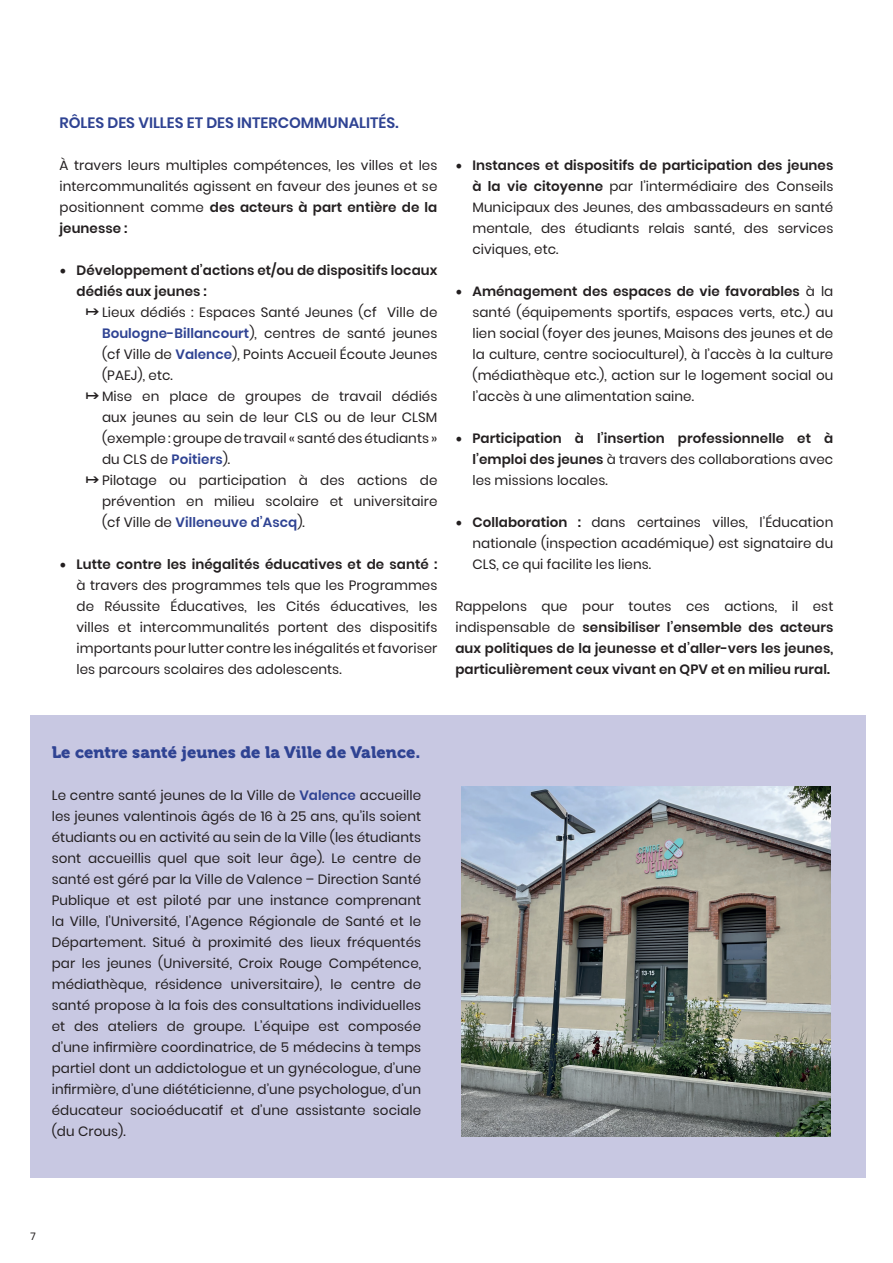
<style>
.page{position:relative;width:893px;height:1263px;background:#fff}
.page>*{position:absolute;margin:0;border:0;box-sizing:border-box;transform-origin:0 0}
.t1{font:16.5px "Museo 900";letter-spacing:.005em;color:#2f4393}
.t2{font:600 15px "Poppins";color:#2f4393}
.t3{font:13.5px/21px "Poppins";letter-spacing:.005em;color:#231f20;text-align:justify}
.t4{font:600 13.5px/21px "Poppins";letter-spacing:.005em;color:#231f20;text-align:justify}
.t5{font:600 13.5px "Poppins";letter-spacing:.005em;color:#2f4393}
.t6{font:10.5px "Poppins";color:#231f20}
.s1{font-weight:600}
.s2{font-family:"Minion Pro";font-weight:400;font-size:18px}
.s3{font-weight:600;color:#2f4393}
.s4{font-weight:400;color:#231f20}
.s5{font-family:"Minion Pro";font-size:18px}
.s6{font-weight:400}
</style>
<div class="page">
<div style="left:30px;top:715px;width:835px;height:463px;background:#c8c8e2"></div>
<img style="left:462px;top:786px;width:368px;height:350px">
<p class="t2" style="left:60px;top:114px;width:340px">RÔLES DES VILLES ET DES INTERCOMMUNALITÉS.</p>
<p class="t3" style="left:60px;top:154px;width:379px">À travers leurs multiples compétences, les villes et les intercommunalités agissent en faveur des jeunes et se positionnent comme <span class="s1">des acteurs à part entière de la jeunesse :</span></p>
<p class="t4" style="left:77px;top:259px;width:362px;text-indent:-17px"><span class="s2">•</span> Développement d’actions et/ou de dispositifs locaux dédiés aux jeunes :</p>
<p class="t3" style="left:85px;top:301px;width:354px">↦Lieux dédiés : Espaces Santé Jeunes (cf Ville de</p>
<p class="t3" style="left:102px;top:322px;width:337px"><span class="s3">Boulogne-Billancourt</span>), centres de santé jeunes</p>
<p class="t3" style="left:102px;top:343px;width:337px">(cf Ville de <span class="s3">Valence</span>), Points Accueil Écoute Jeunes</p>
<p class="t3" style="left:102px;top:364px;width:72px">(PAEJ), etc.</p>
<p class="t3" style="left:85px;top:385px;width:354px">↦Mise en place de groupes de travail dédiés</p>
<p class="t3" style="left:102px;top:406px;width:337px">aux jeunes au sein de leur CLS ou de leur CLSM</p>
<p class="t3" style="left:102px;top:427px;width:337px">(exemple : groupe de travail « santé des étudiants »</p>
<p class="t3" style="left:102px;top:448px;width:130px">du CLS de <span class="s3">Poitiers</span>).</p>
<p class="t3" style="left:85px;top:469px;width:354px">↦Pilotage ou participation à des actions de</p>
<p class="t3" style="left:102px;top:490px;width:337px">prévention en milieu scolaire et universitaire</p>
<p class="t5" style="left:102px;top:514px;width:204px"><span class="s4">(cf Ville de</span> Villeneuve d’Ascq<span class="s4">).</span></p>
<p class="t3" style="left:77px;top:553px;width:362px;text-indent:-17px"><span class="s5">•</span> <span class="s1">Lutte contre les inégalités éducatives et de santé : </span>à travers des programmes tels que les Programmes de Réussite Éducatives, les Cités éducatives, les villes et intercommunalités portent des dispositifs importants pour lutter contre les inégalités et favoriser les parcours scolaires des adolescents.</p>
<p class="t3" style="left:472px;top:154px;width:362px;text-indent:-17px"><span class="s5">•</span> <span class="s1">Instances et dispositifs de participation des jeunes à la vie citoyenne</span> par l’intermédiaire des Conseils Municipaux des Jeunes, des ambassadeurs en santé mentale, des étudiants relais santé, des services civiques, etc.</p>
<p class="t3" style="left:472px;top:280px;width:362px;text-indent:-17px"><span class="s5">•</span> <span class="s1">Aménagement des espaces de vie favorables</span> à la santé (équipements sportifs, espaces verts, etc.) au lien social (foyer des jeunes, Maisons des jeunes et de la culture, centre socioculturel), à l’accès à la culture (médiathèque etc.), action sur le logement social ou l’accès à une alimentation saine.</p>
<p class="t4" style="left:472px;top:427px;width:362px;text-indent:-17px"><span class="s2">•</span> Participation à l’insertion professionnelle et à l’emploi des jeunes <span class="s6">à travers des collaborations avec les missions locales.</span></p>
<p class="t3" style="left:472px;top:511px;width:362px;text-indent:-17px"><span class="s5">•</span> <span class="s1">Collaboration :</span> dans certaines villes, l’Éducation nationale (inspection académique) est signataire du CLS, ce qui facilite les liens.</p>
<p class="t4" style="left:455px;top:595px;width:379px"><span class="s6">Rappelons que pour toutes ces actions, il est indispensable de</span> sensibiliser l’ensemble des acteurs aux politiques de la jeunesse et d’aller-vers les jeunes, particulièrement ceux vivant en QPV et en milieu rural.</p>
<p class="t1" style="left:52px;top:742px;width:370px">Le centre santé jeunes de la Ville de Valence.</p>
<p class="t3" style="left:52px;top:784px;width:371px">Le centre santé jeunes de la Ville de <span class="s3">Valence</span> accueille les jeunes valentinois âgés de 16 à 25 ans, qu’ils soient étudiants ou en activité au sein de la Ville (les étudiants sont accueillis quel que soit leur âge). Le centre de santé est géré par la Ville de Valence – Direction Santé Publique et est piloté par une instance comprenant la Ville, l’Université, l’Agence Régionale de Santé et le Département. Situé à proximité des lieux fréquentés par les jeunes (Université, Croix Rouge Compétence, médiathèque, résidence universitaire), le centre de santé propose à la fois des consultations individuelles et des ateliers de groupe. L’équipe est composée d’une infirmière coordinatrice, de 5 médecins à temps partiel dont un addictologue et un gynécologue, d’une infirmière, d’une diététicienne, d’une psychologue, d’un éducateur socioéducatif et d’une assistante sociale (du Crous).</p>
<p class="t6" style="left:31px;top:1230px;width:7px">7</p>
</div>
